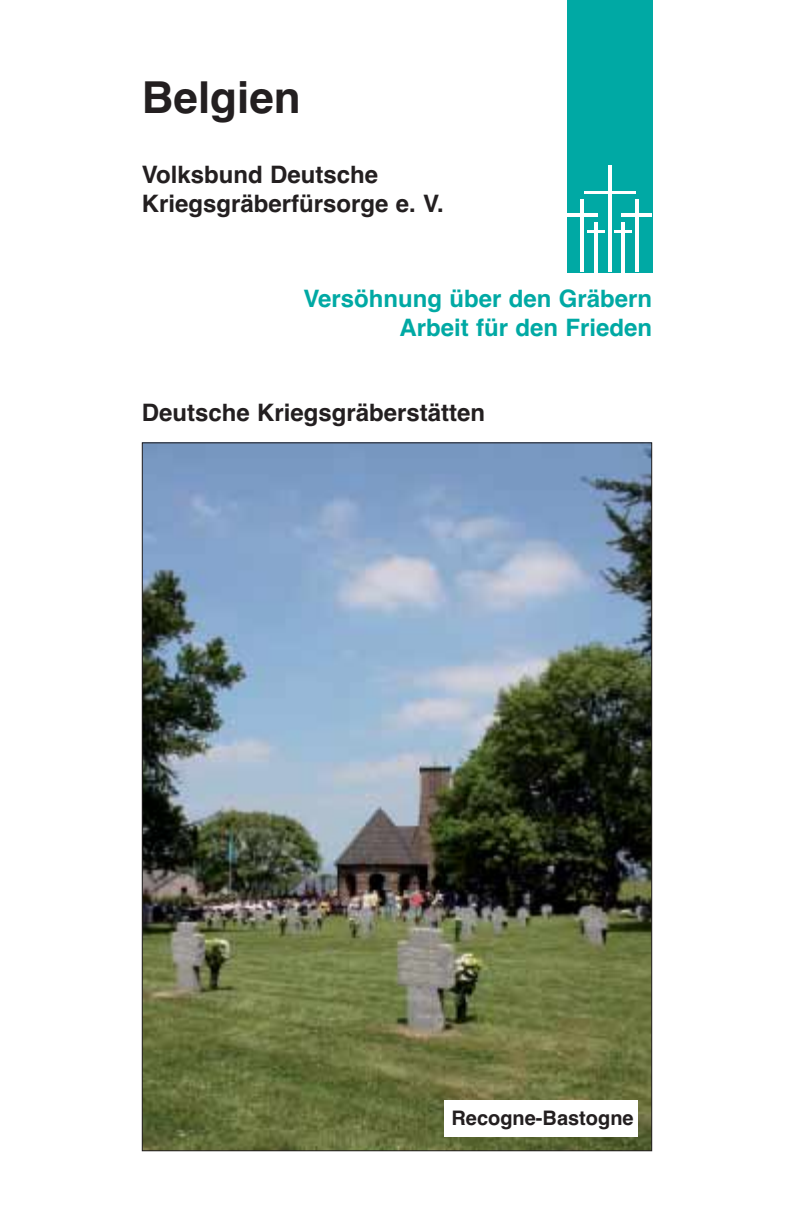
<style>
.page{position:relative;width:794px;height:1225px;background:#fff}
.page>*{position:absolute;margin:0;border:0;box-sizing:border-box;transform-origin:0 0}
.t1{font:700 44px "Helvetica";color:#231f20}
.t2{font:700 24px/28.8px "Helvetica";color:#231f20}
.t3{font:700 24px/28.8px "Helvetica";color:#00a9a4;text-align:right}
.t4{font:700 20px "Helvetica";color:#231f20}
</style>
<div class="page">
<img style="left:144px;top:444px;width:506px;height:705px">
<div style="left:567px;top:0;width:85px;height:272px;background:#00a9a4"></div>
<hr style="left:608px;top:165px;width:3px;height:107px;background:#fff">
<hr style="left:584px;top:191px;width:51px;height:3px;background:#fff">
<hr style="left:581px;top:200px;width:3px;height:72px;background:#fff">
<hr style="left:635px;top:200px;width:3px;height:72px;background:#fff">
<hr style="left:567px;top:214px;width:31px;height:3px;background:#fff">
<hr style="left:621px;top:214px;width:31px;height:3px;background:#fff">
<hr style="left:595px;top:222px;width:3px;height:50px;background:#fff">
<hr style="left:588px;top:230px;width:17px;height:3px;background:#fff">
<hr style="left:621px;top:222px;width:3px;height:50px;background:#fff">
<hr style="left:614px;top:230px;width:17px;height:3px;background:#fff">
<div style="left:444px;top:1100px;width:194px;height:36px;background:#fff"></div>
<h1 class="t1" style="left:142px;top:81px;width:160px">Belgien</h1>
<p class="t2" style="left:142px;top:162px;width:303px">Volksbund Deutsche<br>Kriegsgräberfürsorge e. V.</p>
<p class="t3" style="left:303px;top:287px;width:350px">Versöhnung über den Gräbern<br>Arbeit für den Frieden</p>
<p class="t2" style="left:142px;top:400px;width:345px">Deutsche Kriegsgräberstätten</p>
<p class="t4" style="left:451px;top:1110px;width:184px">Recogne-Bastogne</p>
</div>
